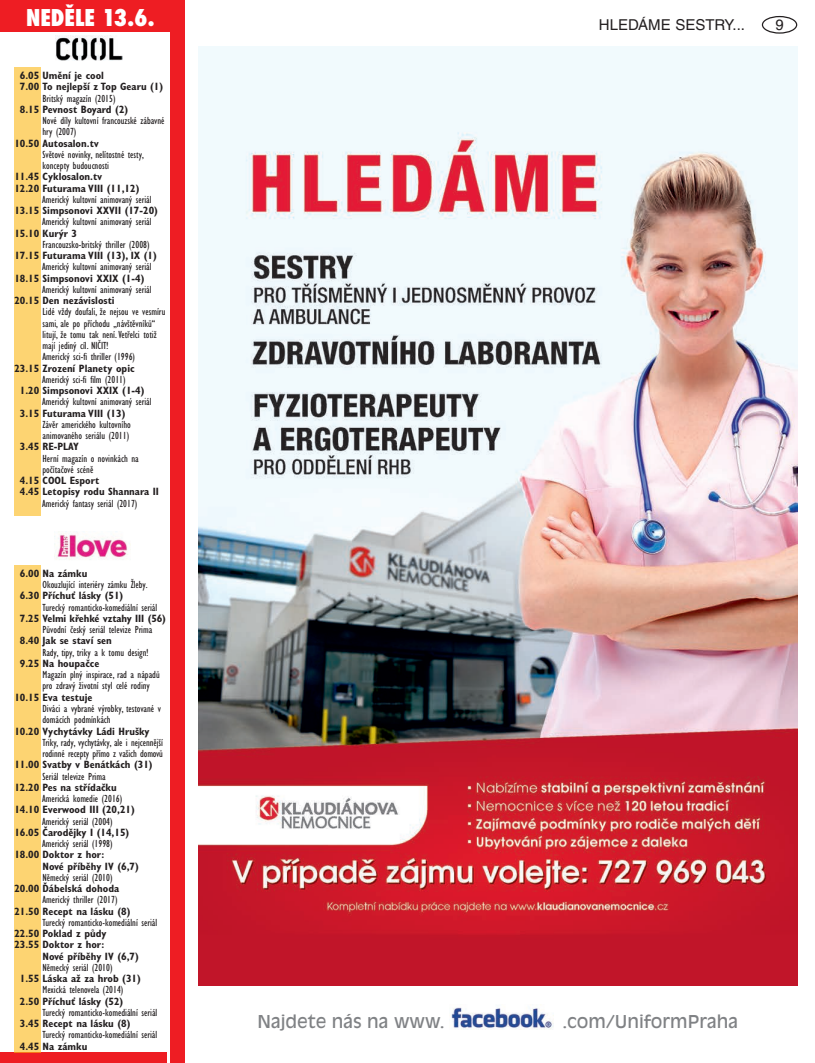
<style>
.page{position:relative;width:815px;height:1063px;background:#fff}
.page>*{position:absolute;margin:0;border:0;box-sizing:border-box;transform-origin:0 0}
.t1{font:800 condensed 22.5px "Futura";color:#fff}
.t2{font:17.5px "Antique Olive CE";color:#808285}
.t3{font:15px "Helvetica CE";color:#231f20}
.t4{font:condensed 10.62px/11.2px "Gill Sans CE";color:#231f20}
.t5{font:700 condensed 10.62px/11.2px "Gill Sans CE";color:#231f20}
</style>
<div class="page">
<div style="left:762px;top:16px;width:35px;height:18px;border:1px solid #231f20;border-radius:50%"></div>
<img style="left:451px;top:1007px;width:103px;height:23px">
<img style="left:198px;top:46px;width:599px;height:939px">
<div style="left:0;top:0;width:184px;height:32px;background:#ee1d23"></div>
<img style="left:55px;top:36px;width:67px;height:25px">
<div style="left:170px;top:0;width:14px;height:1063px;background:#ee1d23"></div>
<div style="left:0;top:1052px;width:167px;height:11px;background:#ee1d23"></div>
<div style="left:14px;top:67px;width:27px;height:449px;background:#fdd472"></div>
<img style="left:55px;top:531px;width:75px;height:29px">
<div style="left:14px;top:565px;width:27px;height:487px;background:#fdd472"></div>
<h1 class="t1" style="left:26px;top:2px;width:130px">NEDĚLE 13.6.</h1>
<p class="t5" style="left:20px;top:70px;width:145px">6.05 Umění je cool<br>7.00 To nejlepší z Top Gearu (1)</p>
<p class="t4" style="left:42px;top:92px;width:75px">Britský magazín (2015)</p>
<p class="t5" style="left:20px;top:104px;width:110px">8.15 Pevnost Boyard (2)</p>
<p class="t4" style="left:42px;top:115px;width:123px">Nové díly kultovní francouzské zábavné hry (2007)</p>
<p class="t5" style="left:14px;top:137px;width:86px">10.50 Autosalon.tv</p>
<p class="t4" style="left:42px;top:149px;width:103px">Světové novinky, nelítostné testy, koncepty budoucnosti</p>
<p class="t5" style="left:14px;top:171px;width:127px">11.45 Cyklosalon.tv<br>12.20 Futurama VIII (11,12)</p>
<p class="t4" style="left:42px;top:194px;width:111px">Americký kultovní animovaný seriál</p>
<p class="t5" style="left:14px;top:205px;width:145px">13.15 Simpsonovi XXVII (17-20)</p>
<p class="t4" style="left:42px;top:216px;width:111px">Americký kultovní animovaný seriál</p>
<p class="t5" style="left:14px;top:227px;width:64px">15.10 Kurýr 3</p>
<p class="t4" style="left:42px;top:239px;width:109px">Francouzsko-britský thriller (2008)</p>
<p class="t5" style="left:14px;top:250px;width:144px">17.15 Futurama VIII (13), IX (1)</p>
<p class="t4" style="left:42px;top:261px;width:111px">Americký kultovní animovaný seriál</p>
<p class="t5" style="left:14px;top:272px;width:132px">18.15 Simpsonovi XXIX (1-4)</p>
<p class="t4" style="left:42px;top:284px;width:111px">Americký kultovní animovaný seriál</p>
<p class="t5" style="left:14px;top:295px;width:102px">20.15 Den nezávislosti</p>
<p class="t4" style="left:42px;top:306px;width:125px">Lidé vždy doufali, že nejsou ve vesmíru sami, ale po příchodu „návštěvníků“ litují, že tomu tak není.Vetřelci totiž mají jediný cíl. NIČIT!<br>Americký sci-fi thriller (1996)</p>
<p class="t5" style="left:14px;top:363px;width:122px">23.15 Zrození Planety opic</p>
<p class="t4" style="left:42px;top:374px;width:85px">Americký sci-fi film (2011)</p>
<p class="t5" style="left:20px;top:385px;width:126px">1.20 Simpsonovi XXIX (1-4)</p>
<p class="t4" style="left:42px;top:396px;width:111px">Americký kultovní animovaný seriál</p>
<p class="t5" style="left:20px;top:408px;width:107px">3.15 Futurama VIII (13)</p>
<p class="t4" style="left:42px;top:419px;width:90px">Závěr amerického kultovního animovaného seriálu (2011)</p>
<p class="t5" style="left:20px;top:441px;width:60px">3.45 RE-PLAY</p>
<p class="t4" style="left:42px;top:453px;width:98px">Herní magazín o novinkách na počítačové scéně</p>
<p class="t5" style="left:20px;top:475px;width:141px">4.15 COOL Esport<br>4.45 Letopisy rodu Shannara II</p>
<p class="t4" style="left:42px;top:498px;width:97px">Americký fantasy seriál (2017)</p>
<p class="t5" style="left:20px;top:568px;width:69px">6.00 Na zámku</p>
<p class="t4" style="left:42px;top:579px;width:107px">Okouzlující interiéry zámku Žleby.</p>
<p class="t5" style="left:20px;top:590px;width:105px">6.30 Příchuť lásky (51)</p>
<p class="t4" style="left:42px;top:602px;width:116px">Turecký romanticko-komediální seriál</p>
<p class="t5" style="left:20px;top:613px;width:148px">7.25 Velmi křehké vztahy III (56)</p>
<p class="t4" style="left:42px;top:624px;width:111px">Původní český seriál televize Prima</p>
<p class="t5" style="left:20px;top:635px;width:93px">8.40 Jak se staví sen</p>
<p class="t4" style="left:42px;top:647px;width:107px">Rady, tipy, triky a k tomu design!</p>
<p class="t5" style="left:20px;top:658px;width:81px">9.25 Na houpačce</p>
<p class="t4" style="left:42px;top:669px;width:119px">Magazín plný inspirace, rad a nápadů pro zdravý životní styl celé rodiny</p>
<p class="t5" style="left:14px;top:692px;width:80px">10.15 Eva testuje</p>
<p class="t4" style="left:42px;top:703px;width:120px">Diváci a vybrané výrobky, testované v domácích podmínkách</p>
<p class="t5" style="left:14px;top:725px;width:137px">10.20 Vychytávky Ládi Hrušky</p>
<p class="t4" style="left:43px;top:737px;width:122px">Triky, rady, vychytávky, ale i nejcennější rodinné recepty přímo z vašich domovů</p>
<p class="t5" style="left:14px;top:759px;width:140px">11.00 Svatby v Benátkách (31)</p>
<p class="t4" style="left:43px;top:770px;width:65px">Seriál televize Prima</p>
<p class="t5" style="left:14px;top:782px;width:104px">12.20 Pes na střídačku</p>
<p class="t4" style="left:42px;top:793px;width:82px">Americká komedie (2016)</p>
<p class="t5" style="left:14px;top:804px;width:122px">14.10 Everwood III (20,21)</p>
<p class="t4" style="left:42px;top:815px;width:72px">Americký seriál (2004)</p>
<p class="t5" style="left:14px;top:827px;width:116px">16.05 Čarodějky I (14,15)</p>
<p class="t4" style="left:42px;top:838px;width:72px">Americký seriál (1998)</p>
<p class="t5" style="left:43px;top:849px;width:98px;text-indent:-28px">18.00 Doktor z hor:<br>Nové příběhy IV (6,7)</p>
<p class="t4" style="left:42px;top:872px;width:71px">Německý seriál (2010)</p>
<p class="t5" style="left:14px;top:883px;width:106px">20.00 Ďábelská dohoda</p>
<p class="t4" style="left:43px;top:894px;width:76px">Americký thriller (2017)</p>
<p class="t5" style="left:14px;top:905px;width:118px">21.50 Recept na lásku (8)</p>
<p class="t4" style="left:42px;top:917px;width:116px">Turecký romanticko-komediální seriál</p>
<p class="t5" style="left:14px;top:928px;width:94px">22.50 Poklad z půdy</p>
<p class="t5" style="left:14px;top:939px;width:92px">23.55 Doktor z hor:</p>
<p class="t5" style="left:43px;top:950px;width:98px">Nové příběhy IV (6,7)</p>
<p class="t4" style="left:42px;top:962px;width:71px">Německý seriál (2010)</p>
<p class="t5" style="left:20px;top:973px;width:123px">1.55 Láska až za hrob (31)</p>
<p class="t4" style="left:42px;top:984px;width:82px">Mexická telenovela (2014)</p>
<p class="t5" style="left:20px;top:995px;width:105px">2.50 Příchuť lásky (52)</p>
<p class="t4" style="left:43px;top:1007px;width:116px">Turecký romanticko-komediální seriál</p>
<p class="t5" style="left:20px;top:1018px;width:112px">3.45 Recept na lásku (8)</p>
<p class="t4" style="left:42px;top:1029px;width:116px">Turecký romanticko-komediální seriál</p>
<p class="t5" style="left:20px;top:1040px;width:69px">4.45 Na zámku</p>
<h3 class="t3" style="left:599px;top:16px;width:148px">HLEDÁME SESTRY...</h3>
<h3 class="t3" style="left:775px;top:16px;width:10px">9</h3>
<h2 class="t2" style="left:257px;top:1012px;width:189px">Najdete nás na www.</h2>
<h2 class="t2" style="left:562px;top:1012px;width:177px">.com/UniformPraha</h2>
</div>
